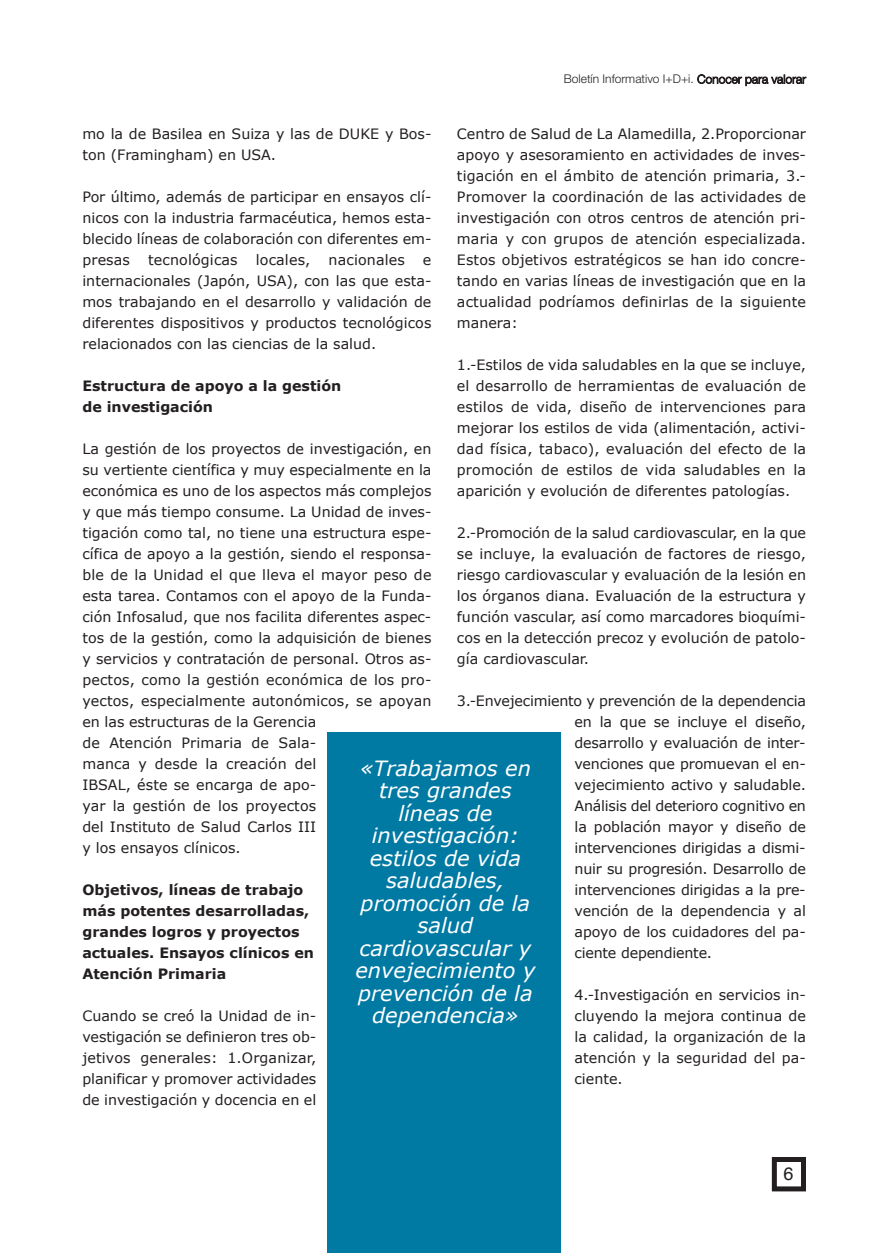
<style>
.page{position:relative;width:890px;height:1253px;background:#fff}
.page>*{position:absolute;margin:0;border:0;box-sizing:border-box;transform-origin:0 0}
.t1{font:italic 21px/22.5px "Verdana";color:#fff;text-align:center}
.t2{font:18px "Helvetica";color:#231f20}
.t3{font:14.25px/21px "Verdana";color:#231f20;text-align:justify}
.t4{font:14.25px/21px "Verdana Bold OTF";color:#231f20}
.t5{font:700 14.25px/21px "Verdana";color:#231f20}
.t6{font:300 12px "Helvetica Neue LT Std";color:#231f20}
</style>
<div class="page">
<div style="left:327px;top:732px;width:233px;height:520px;background:#0079a3"></div>
<svg style="left:771px;top:1157px;width:35px;height:35px"></svg>
<p class="t6" style="left:563px;top:75px;width:243px">Boletín Informativo I+D+i. Conocer para valorar</p>
<p class="t3" style="left:82px;top:122px;width:350px">mo la de Basilea en Suiza y las de DUKE y Bos&shy;ton (Framingham) en USA.</p>
<p class="t3" style="left:82px;top:185px;width:350px">Por último, además de participar en ensayos clí&shy;nicos con la industria farmacéutica, hemos esta&shy;blecido líneas de colaboración con diferentes em&shy;presas</p>
<p class="t3" style="left:457px;top:122px;width:350px">Centro de Salud de La Alamedilla, 2.Proporcionar apoyo y asesoramiento en actividades de inves&shy;tigación en el ámbito de atención primaria, 3.- Promover la coordinación de las actividades de investigación con otros centros de atención pri&shy;maria y con grupos de atención especializada.<br>Estos objetivos estratégicos se han ido concre&shy;tando en varias líneas de investigación que en la actualidad podríamos definirlas de la siguiente manera:</p>
<p class="t3" style="left:457px;top:353px;width:350px">1.-Estilos de vida saludables en la que se incluye, el desarrollo de herramientas de evaluación de estilos de vida, diseño de intervenciones para mejorar los estilos de vida (alimentación, activi&shy;dad física, tabaco), evaluación del efecto de la promoción de estilos de vida saludables en la aparición y evolución de diferentes patologías.</p>
<p class="t3" style="left:457px;top:521px;width:350px">2.-Promoción de la salud cardiovascular, en la que se incluye, la evaluación de factores de riesgo, riesgo cardiovascular y evaluación de la lesión en los órganos diana. Evaluación de la estructura y función vascular, así como marcadores bioquími&shy;cos en la detección precoz y evolución de patolo&shy;gía cardiovascular.</p>
<p class="t3" style="left:574px;top:689px;width:233px;text-indent:-117px">3.-Envejecimiento y prevención de la dependencia en la que se incluye el diseño, desarrollo y evaluación de inter&shy;venciones que promuevan el en&shy;vejecimiento activo y saludable.<br>Análisis del deterioro cognitivo en la población mayor y diseño de intervenciones dirigidas a dismi&shy;nuir su progresión. Desarrollo de intervenciones dirigidas a la pre&shy;vención de la dependencia y al apoyo de los cuidadores del pa&shy;ciente dependiente.</p>
<p class="t3" style="left:574px;top:983px;width:233px">4.-Investigación en servicios in&shy;cluyendo la mejora continua de la calidad, la organización de la atención y la seguridad del pa&shy;ciente.</p>
<p class="t3" style="left:148px;top:248px;width:91px">tecnológicas</p>
<p class="t3" style="left:256px;top:248px;width:56px">locales,</p>
<p class="t3" style="left:328px;top:248px;width:78px">nacionales</p>
<p class="t3" style="left:82px;top:248px;width:350px;text-indent:340px">e internacionales (Japón, USA), con las que esta&shy;mos trabajando en el desarrollo y validación de diferentes dispositivos y productos tecnológicos relacionados con las ciencias de la salud.</p>
<p class="t5" style="left:82px;top:374px;width:260px">Estructura de apoyo a la gestión de investigación</p>
<p class="t3" style="left:82px;top:437px;width:350px;text-align:left">La gestión de los proyectos de investigación, en su vertiente científica y muy especialmente en la económica es uno de los aspectos más complejos y que más tiempo consume. La Unidad de inves&shy;tigación como tal, no tiene una estructura espe&shy;cífica de apoyo a la gestión, siendo el responsa&shy;ble de la Unidad el que lleva el mayor peso de esta tarea. Contamos con el apoyo de la Funda&shy;ción Infosalud, que nos facilita diferentes aspec&shy;tos de la gestión, como la adquisición de bienes y servicios y contratación de personal. Otros as&shy;pectos, como la gestión económica de los pro&shy;yectos, especialmente autonómicos, se apoyan en las estructuras de la Gerencia<br>de Atención Primaria de Sala-<br>manca y desde la creación del<br>IBSAL, éste se encarga de apo-<br>yar la gestión de los proyectos<br>del Instituto de Salud Carlos III<br>y los ensayos clínicos.</p>
<p class="t4" style="left:82px;top:878px;width:233px">Objetivos, líneas de trabajo más potentes desarrolladas, grandes logros y proyectos actuales. Ensayos clínicos en<br>Atención Primaria</p>
<p class="t3" style="left:82px;top:1004px;width:235px">Cuando se creó la Unidad de in&shy;vestigación se definieron tres ob&shy;jetivos generales: 1.Organizar, planificar y promover actividades de investigación y docencia en el</p>
<h1 class="t1" style="left:355px;top:756px;width:181px">«Trabajamos en tres grandes líneas de investigación: estilos de vida saludables, promoción de la salud cardiovascular y envejecimiento y prevención de la dependencia»</h1>
<p class="t2" style="left:783px;top:1165px;width:12px">6</p>
</div>
